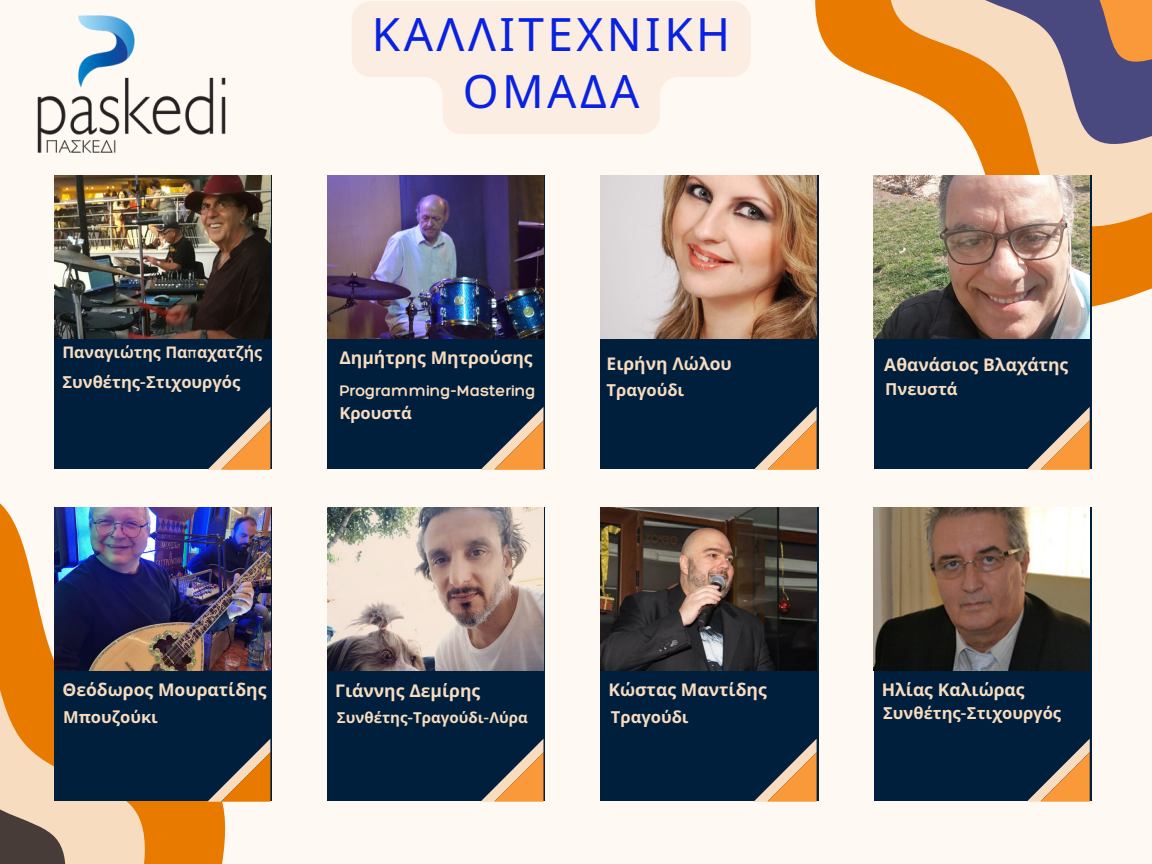
<style>
.page{position:relative;width:1152px;height:864px;background:#fff9f3}
.page>*{position:absolute;margin:0;border:0;box-sizing:border-box;transform-origin:0 0}
.t1{font:46.05px/57.3px "Noto Sans";letter-spacing:.075em;color:#0922e1;text-align:center}
.t2{font:700 17.55px "Noto Sans";color:#f8dcbf}
.t3{font:700 16.5px "Noto Sans";color:#f8dcbf}
.t4{font:300 16.5px "Hero";color:#f8dcbf}
.t5{font:700 16.05px "Noto Sans";color:#f8dcbf}
.t6{font:700 15px "Noto Sans";color:#f8dcbf}
.s1{font-family:"Quicksand"}
.s2{font-family:"Hero";font-weight:300}
</style>
<div class="page">
<svg style="left:0;top:503px;width:226px;height:361px;fill:#e87a00"></svg>
<svg style="left:0;top:563px;width:155px;height:301px;background:#f1b470"></svg>
<svg style="left:0;top:655px;width:73px;height:209px;background:#ce985e"></svg>
<div style="left:54px;top:176px;width:218px;height:293px;background:#001f3d"></div>
<img style="left:54px;top:176px;width:216px;height:163px">
<svg style="left:208px;top:407px;width:62px;height:63px"></svg>
<svg style="left:812px;top:0;width:340px;height:316px"></svg>
<svg style="left:877px;top:0;width:275px;height:246px"></svg>
<svg style="left:952px;top:0;width:200px;height:159px;background:#bb937c"></svg>
<div style="left:328px;top:176px;width:217px;height:293px;background:#001f3d"></div>
<img style="left:328px;top:176px;width:216px;height:163px">
<svg style="left:481px;top:407px;width:62px;height:63px"></svg>
<div style="left:601px;top:176px;width:217px;height:293px;background:#001f3d"></div>
<img style="left:601px;top:176px;width:216px;height:163px">
<svg style="left:754px;top:407px;width:63px;height:63px"></svg>
<div style="left:874px;top:176px;width:217px;height:293px;background:#001f3d"></div>
<img style="left:874px;top:176px;width:216px;height:163px">
<svg style="left:1027px;top:407px;width:63px;height:63px"></svg>
<div style="left:54px;top:507px;width:218px;height:294px;background:#001f3d"></div>
<img style="left:54px;top:507px;width:216px;height:163px">
<svg style="left:207px;top:739px;width:63px;height:63px"></svg>
<div style="left:328px;top:507px;width:217px;height:294px;background:#001f3d"></div>
<img style="left:328px;top:507px;width:216px;height:163px">
<svg style="left:481px;top:739px;width:62px;height:63px"></svg>
<div style="left:601px;top:507px;width:217px;height:294px;background:#001f3d"></div>
<img style="left:601px;top:507px;width:216px;height:163px">
<svg style="left:754px;top:739px;width:63px;height:63px"></svg>
<div style="left:874px;top:507px;width:217px;height:294px;background:#001f3d"></div>
<img style="left:874px;top:507px;width:216px;height:163px">
<svg style="left:1027px;top:739px;width:63px;height:63px"></svg>
<img style="left:37px;top:15px;width:189px;height:138px">
<svg style="left:352px;top:1px;width:399px;height:133px;fill:#fbede1"></svg>
<h1 class="t1" style="left:372px;top:4px;width:360px">ΚΑΛΛΙΤΕΧΝΙΚΗ<br>ΟΜΑΔΑ</h1>
<p class="t5" style="left:62px;top:340px;width:201px">Παναγιώτης Πα<span class="s1">π</span>αχατζής</p>
<p class="t3" style="left:62px;top:370px;width:180px">Συνθέτης<span class="s2">-</span>Στιχουργός</p>
<p class="t2" style="left:339px;top:345px;width:195px">Δημήτρης Μητρούσης</p>
<p class="t4" style="left:339px;top:381px;width:198px">Programming-Mastering</p>
<p class="t3" style="left:339px;top:401px;width:74px">Κρουστά</p>
<p class="t2" style="left:607px;top:351px;width:127px">Ειρήνη Λώλου</p>
<p class="t3" style="left:607px;top:379px;width:79px">Τραγούδι</p>
<p class="t2" style="left:63px;top:677px;width:205px">Θεόδωρος Μουρατίδης</p>
<p class="t3" style="left:63px;top:705px;width:96px">Μπουζούκι</p>
<p class="t2" style="left:335px;top:679px;width:147px">Γιάννης Δεμίρης</p>
<p class="t6" style="left:337px;top:707px;width:192px">Συνθέτης<span class="s2">-</span>Τραγούδι<span class="s2">-</span>Λύρα</p>
<p class="t2" style="left:608px;top:677px;width:160px">Κώστας Μαντίδης</p>
<p class="t3" style="left:611px;top:705px;width:79px">Τραγούδι</p>
<p class="t2" style="left:884px;top:353px;width:185px">Αθανάσιος Βλαχάτης</p>
<p class="t3" style="left:885px;top:377px;width:74px">Πνευστά</p>
<p class="t2" style="left:882px;top:677px;width:144px">Ηλίας Καλιώρας</p>
<p class="t3" style="left:883px;top:701px;width:180px">Συνθέτης<span class="s2">-</span>Στιχουργός</p>
</div>
